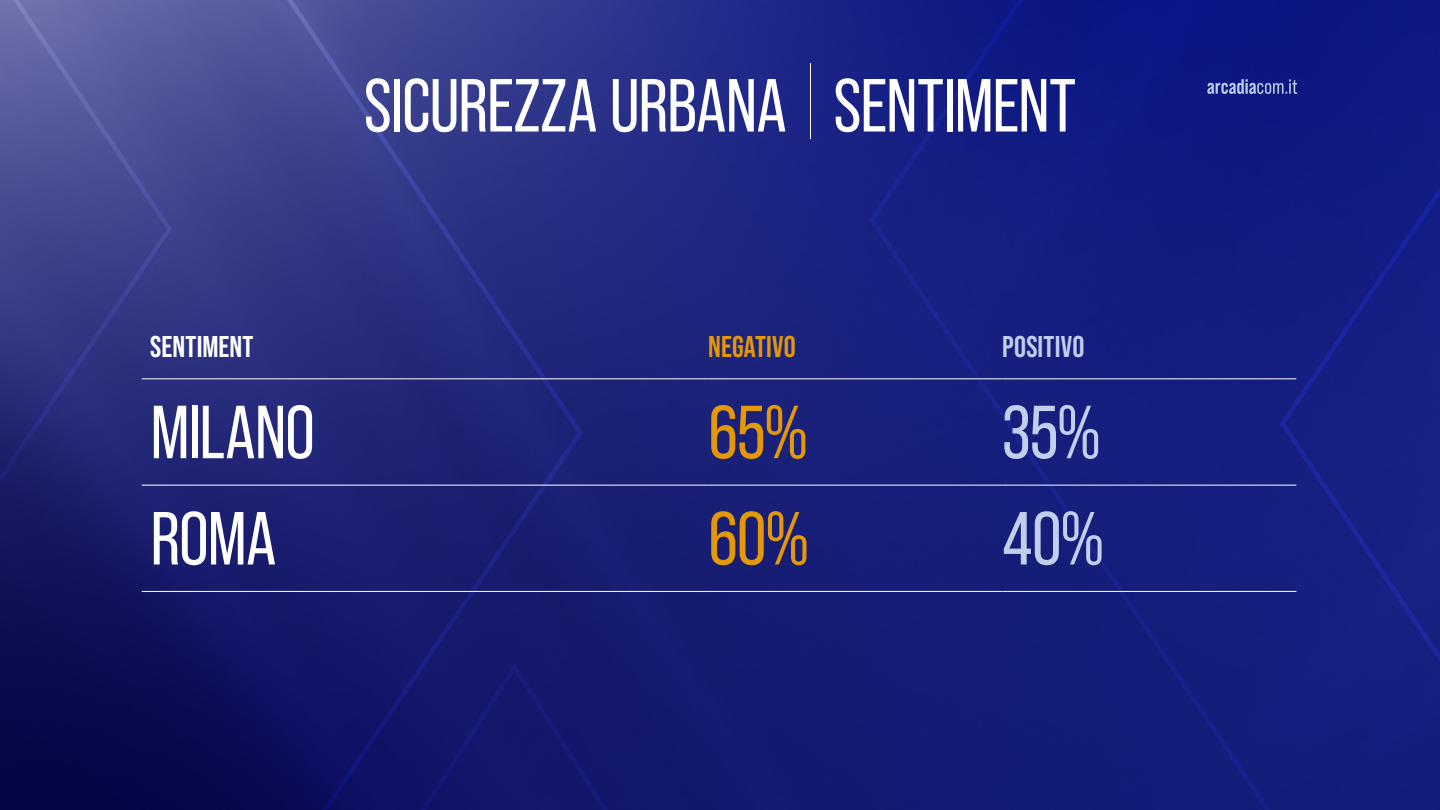
<style>
.page{position:relative;width:1440px;height:810px;background:#fff}
.page>*{position:absolute;margin:0;border:0;box-sizing:border-box;transform-origin:0 0}
.t1{font:75px "Bebas Neue Pro";letter-spacing:-.015em;color:#fff}
.t2{font:75px "Bebas Neue Pro";color:#e3980a}
.t3{font:75px "Bebas Neue Pro";color:#bfcfec}
.t4{font:700 30px "Bebas Neue Pro";letter-spacing:.005em;color:#fff}
.t5{font:700 30px "Bebas Neue Pro";letter-spacing:.005em;color:#e3980a}
.t6{font:700 30px "Bebas Neue Pro";letter-spacing:.01em;color:#bfcfec}
.s1{font-weight:100}
</style>
<div class="page">
<img style="left:0;top:0;width:1440px;height:810px">
<hr style="left:142px;top:378px;width:566px;height:1px;background:#fff">
<hr style="left:708px;top:378px;width:294px;height:1px;background:#fff">
<hr style="left:1002px;top:378px;width:294px;height:1px;background:#fff">
<hr style="left:142px;top:485px;width:566px;height:1px;background:#fff">
<hr style="left:708px;top:485px;width:294px;height:1px;background:#fff">
<hr style="left:1002px;top:485px;width:294px;height:1px;background:#fff">
<hr style="left:142px;top:591px;width:566px;height:1px;background:#fff">
<hr style="left:708px;top:591px;width:294px;height:1px;background:#fff">
<hr style="left:1002px;top:591px;width:294px;height:1px;background:#fff">
<svg style="left:1207px;top:79px;width:90px;height:15px"></svg>
<p class="t1" style="left:364px;top:63px;width:714px">SICUREZZA URBANA <span class="s1">|</span> SENTIMENT</p>
<p class="t4" style="left:150px;top:330px;width:105px">SENTIMENT</p>
<p class="t5" style="left:708px;top:330px;width:89px">NEGATIVO</p>
<p class="t6" style="left:1002px;top:330px;width:84px">POSITIVO</p>
<p class="t1" style="left:150px;top:390px;width:166px">MILANO</p>
<p class="t2" style="left:708px;top:390px;width:101px">65%</p>
<p class="t3" style="left:1002px;top:390px;width:99px">35%</p>
<p class="t1" style="left:150px;top:496px;width:128px">ROMA</p>
<p class="t2" style="left:708px;top:496px;width:102px">60%</p>
<p class="t3" style="left:1002px;top:496px;width:103px">40%</p>
</div>
